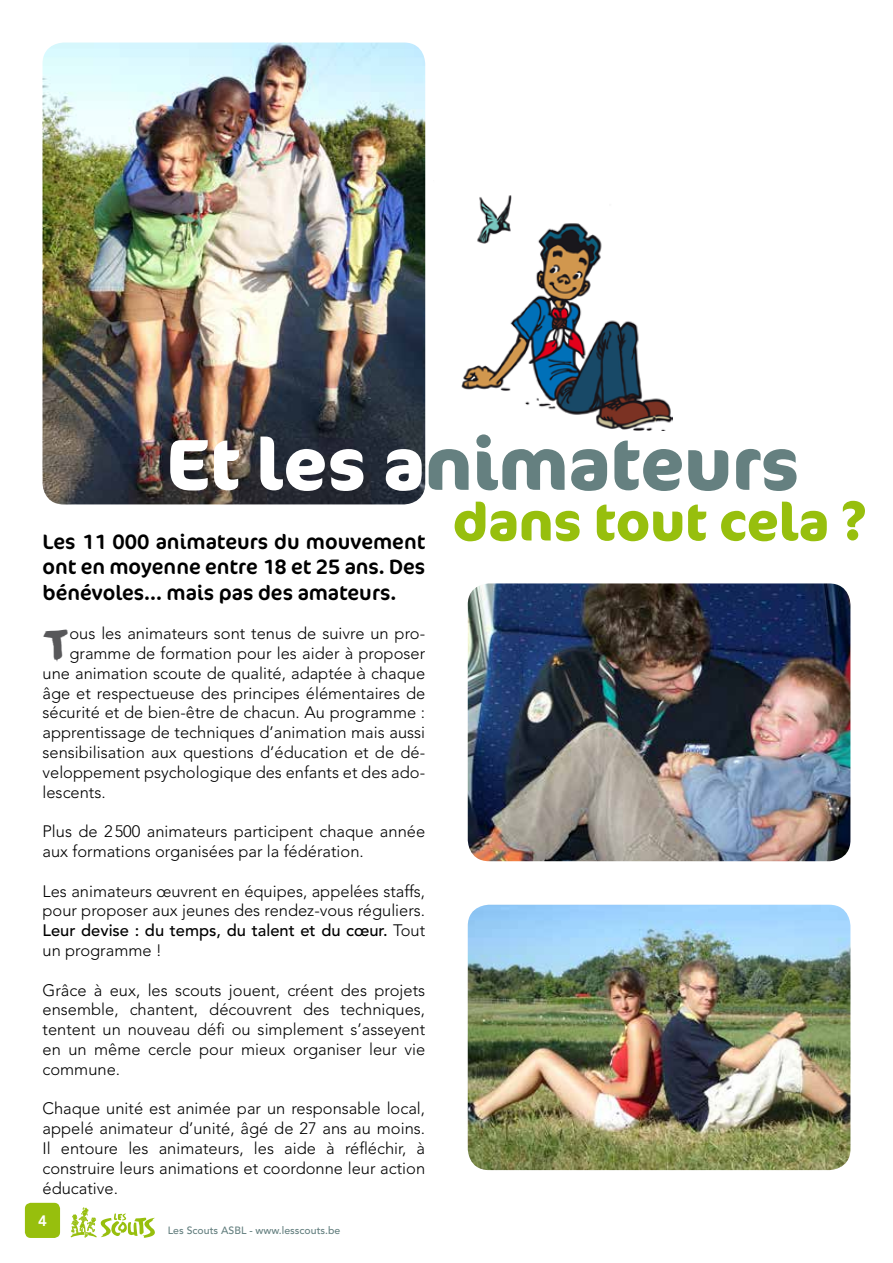
<style>
.page{position:relative;width:893px;height:1263px;background:#fff}
.page>*{position:absolute;margin:0;border:0;box-sizing:border-box;transform-origin:0 0}
.t1{font:700 72px "Cocon OT";color:#658080}
.t2{font:700 52.5px "Cocon OT";color:#97bf0d}
.t3{font:44.55px "House Gen Col Housepaint";color:#58585a}
.t4{font:21px/25.2px "Cocon OT";color:#000;text-align:justify}
.t5{font:300 16.5px/19.8px "Avenir LT Std";color:#000;text-align:justify}
.t6{font:800 15px "Avenir LT Std";color:#fff}
.t7{font:500 10.5px "Avenir LT Std";color:#658080}
.s1{color:#fff}
.s2{font-weight:500}
</style>
<div class="page">
<div style="left:25px;top:1203px;width:35px;height:35px;background:#97bf0d;border-radius:6px"></div>
<svg style="left:71px;top:1207px;width:84px;height:31px"></svg>
<img style="left:43px;top:43px;width:382px;height:461px">
<img style="left:468px;top:905px;width:382px;height:265px">
<img style="left:468px;top:583px;width:382px;height:278px">
<img style="left:461px;top:195px;width:212px;height:236px">
<h1 class="t1" style="left:166px;top:421px;width:635px"><span class="s1">Et les a</span>nimateurs</h1>
<p class="t4" style="left:43px;top:530px;width:384px">Les 11 000 animateurs du mouvement ont en moyenne entre 18 et 25 ans. Des bénévoles... mais pas des amateurs.</p>
<h3 class="t3" style="left:43px;top:612px;width:28px">T</h3>
<p class="t5" style="left:69px;top:624px;width:357px">ous les animateurs sont tenus de suivre un pro-</p>
<p class="t5" style="left:69px;top:643px;width:357px">gramme de formation pour les aider à proposer</p>
<p class="t5" style="left:43px;top:663px;width:384px">une animation scoute de qualité, adaptée à chaque</p>
<p class="t5" style="left:43px;top:683px;width:384px">âge et respectueuse des principes élémentaires de</p>
<p class="t5" style="left:43px;top:703px;width:384px">sécurité et de bien-être de chacun. Au programme :</p>
<p class="t5" style="left:43px;top:723px;width:384px">apprentissage de techniques d’animation mais aussi</p>
<p class="t5" style="left:43px;top:742px;width:384px">sensibilisation aux questions d’éducation et de dé-</p>
<p class="t5" style="left:43px;top:762px;width:384px">veloppement psychologique des enfants et des ado-</p>
<p class="t5" style="left:43px;top:782px;width:65px">lescents.</p>
<p class="t5" style="left:43px;top:822px;width:384px">Plus de 2500 animateurs participent chaque année aux formations organisées par la fédération.</p>
<p class="t5" style="left:43px;top:881px;width:384px">Les animateurs œuvrent en équipes, appelées staffs, pour proposer aux jeunes des rendez-vous réguliers.<br><span class="s2">Leur devise : du temps, du talent et du cœur.</span> Tout un programme !</p>
<p class="t5" style="left:43px;top:980px;width:384px">Grâce à eux, les scouts jouent, créent des projets ensemble, chantent, découvrent des techniques, tentent un nouveau défi ou simplement s’asseyent en un même cercle pour mieux organiser leur vie commune.</p>
<p class="t5" style="left:43px;top:1099px;width:384px">Chaque unité est animée par un responsable local, appelé animateur d’unité, âgé de 27 ans au moins.<br>Il entoure les animateurs, les aide à réfléchir, à construire leurs animations et coordonne leur action éducative.</p>
<p class="t6" style="left:38px;top:1212px;width:10px">4</p>
<p class="t7" style="left:168px;top:1224px;width:174px">Les Scouts ASBL - www.lesscouts.be</p>
<h2 class="t2" style="left:452px;top:491px;width:416px">dans tout cela ?</h2>
</div>
